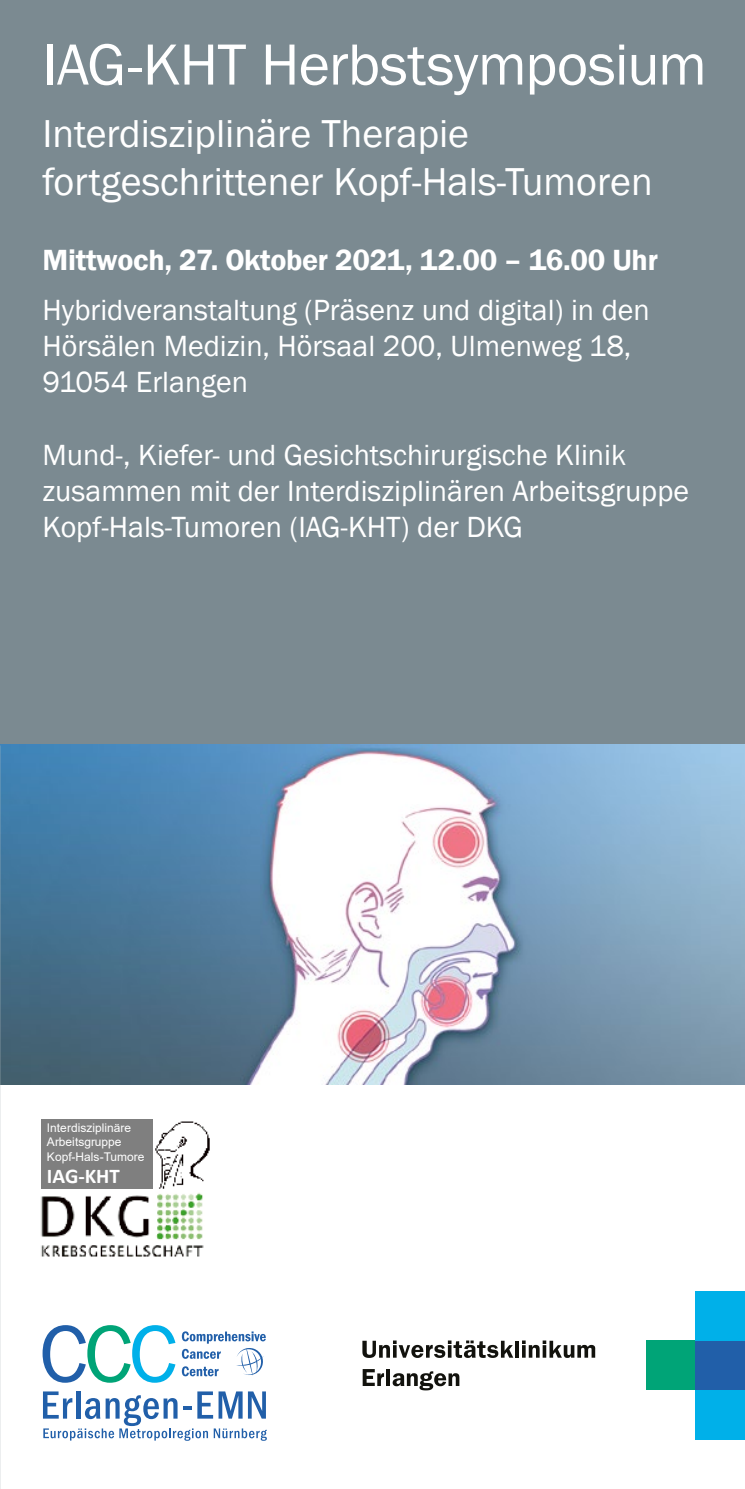
<style>
.page{position:relative;width:745px;height:1489px;background:#fff}
.page>*{position:absolute;margin:0;border:0;box-sizing:border-box;transform-origin:0 0}
.Broschürentitel{font:60px "Franklin Gothic";letter-spacing:-.015em;color:#fff}
.Untertitel{font:40px/48px "Franklin Gothic";color:#fff}
.Veranstaltungsort{font:30px/36px "Franklin Gothic";color:#fff}
.Datum_Uhrzeit{font:600 30px "Franklin Gothic";letter-spacing:-.01em;color:#fff}
.t1{font:700 21px "Calibri";color:#fff}
.t2{font:12px/14.5px "Arial";color:#fff}
</style>
<div class="page">
<div style="left:0;top:0;width:744px;height:752px;background:#7b8a91"></div>
<img style="left:0;top:744px;width:744px;height:340px">
<svg style="left:0;top:745px;width:1px;height:743px"></svg>
<img style="left:40px;top:1192px;width:164px;height:65px">
<div style="left:42px;top:1119px;width:111px;height:69px;background:#7f7f7f"></div>
<img style="left:155px;top:1121px;width:55px;height:67px">
<div style="left:645px;top:1340px;width:50px;height:49px;background:#00a477"></div>
<div style="left:695px;top:1340px;width:49px;height:49px;background:#215fa9"></div>
<div style="left:695px;top:1389px;width:49px;height:50px;background:#00b0e9"></div>
<div style="left:695px;top:1290px;width:49px;height:50px;background:#00b0e9"></div>
<hr style="left:515px;top:1340px;width:3px;height:17px;background:#12120d">
<svg style="left:522px;top:1340px;width:73px;height:17px"></svg>
<svg style="left:362px;top:1369px;width:22px;height:16px"></svg>
<hr style="left:386px;top:1368px;width:4px;height:17px;background:#12120d">
<svg style="left:392px;top:1371px;width:67px;height:19px"></svg>
<svg style="left:362px;top:1340px;width:151px;height:17px"></svg>
<svg style="left:43px;top:1391px;width:224px;height:49px"></svg>
<svg style="left:182px;top:1331px;width:83px;height:45px"></svg>
<svg style="left:43px;top:1325px;width:132px;height:57px"></svg>
<h1 class="Broschürentitel" style="left:42px;top:27px;width:665px">IAG-KHT Herbstsymposium</h1>
<h1 class="Untertitel" style="left:42px;top:110px;width:611px">Interdisziplinäre Therapie fortgeschrittener Kopf-Hals-Tumoren</h1>
<p class="Datum_Uhrzeit" style="left:43px;top:242px;width:616px">Mittwoch, 27. Oktober 2021, 12.00 – 16.00 Uhr</p>
<p class="Veranstaltungsort" style="left:43px;top:293px;width:608px">Hybridveranstaltung (Präsenz und digital) in den<br>Hörsälen Medizin, Hörsaal 200, Ulmenweg 18,<br>91054 Erlangen</p>
<p class="Veranstaltungsort" style="left:43px;top:438px;width:647px">Mund-, Kiefer- und Gesichtschirurgische Klinik zusammen mit der Interdisziplinären Arbeitsgruppe<br>Kopf-Hals-Tumoren (IAG-KHT) der DKG</p>
<p class="t2" style="left:47px;top:1120px;width:99px">Interdisziplinäre<br>Arbeitsgruppe<br>Kopf-Hals-Tumore</p>
<p class="t1" style="left:47px;top:1160px;width:74px">IAG-KHT</p>
</div>
